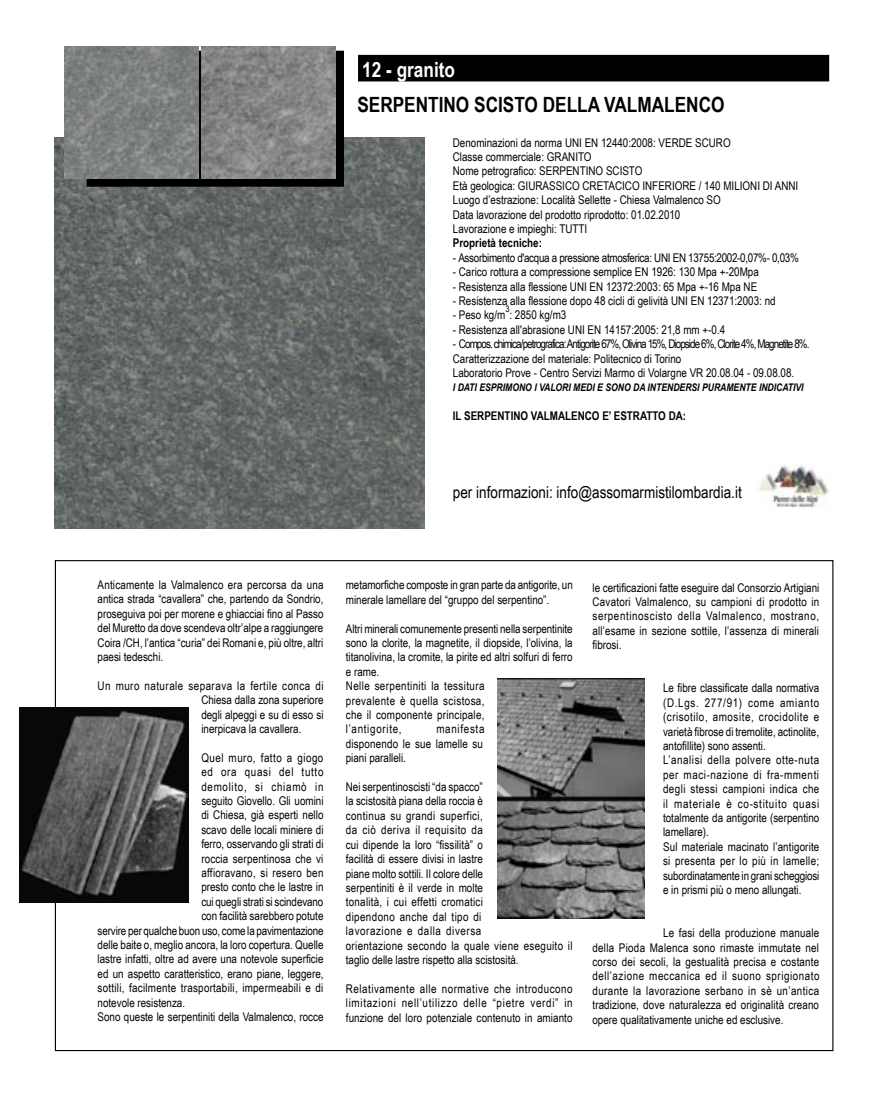
<style>
.page{position:relative;width:893px;height:1106px;background:#fff}
.page>*{position:absolute;margin:0;border:0;box-sizing:border-box;transform-origin:0 0}
.t1{font:700 21px "Arial Narrow";color:#000}
.t2{font:700 21px "Arial Narrow";color:#fff}
.t3{font:16.5px "Arial Narrow";color:#000}
.t4{font:12px/14.4px "Arial Narrow";color:#000;text-align:justify}
.t5{font:12px "Arial Narrow";letter-spacing:-.075em;color:#000}
.t6{font:12px "Arial Narrow";letter-spacing:-.025em;color:#000}
.t7{font:700 12px "Arial Narrow";color:#000}
.t8{font:12px "Arial Narrow";letter-spacing:.02em;color:#000}
.t9{font:12px "Arial Narrow";letter-spacing:.055em;color:#000}
.t10{font:12px "Arial Narrow";letter-spacing:.025em;color:#000}
.t11{font:12px "Arial Narrow";letter-spacing:.04em;color:#000}
.t12{font:italic 700 10.5px "Arial Narrow";color:#000}
.t13{font:9px "Arial Narrow";color:#000}
</style>
<div class="page">
<div style="left:359px;top:56px;width:469px;height:25px;background:#000"></div>
<div style="left:358px;top:55px;width:471px;height:26px;border:2px solid #000"></div>
<img style="left:757px;top:463px;width:72px;height:44px">
<img style="left:55px;top:138px;width:370px;height:391px">
<div style="left:87px;top:51px;width:256px;height:135px;background:#000"></div>
<div style="left:87px;top:51px;width:257px;height:136px;border:2px solid #000"></div>
<img style="left:202px;top:47px;width:133px;height:132px">
<img style="left:65px;top:47px;width:133px;height:132px">
<img style="left:20px;top:707px;width:169px;height:195px">
<img style="left:497px;top:678px;width:148px;height:240px">
<p class="t2" style="left:362px;top:57px;width:94px">12 - granito</p>
<p class="t1" style="left:357px;top:92px;width:369px">SERPENTINO SCISTO DELLA VALMALENCO</p>
<p class="t4" style="left:453px;top:135px;width:279px">Denominazioni da norma UNI EN 12440:2008: VERDE SCURO</p>
<p class="t4" style="left:453px;top:149px;width:140px">Classe commerciale: GRANITO</p>
<p class="t4" style="left:453px;top:164px;width:191px">Nome petrografico: SERPENTINO SCISTO</p>
<p class="t4" style="left:453px;top:178px;width:347px">Età geologica: GIURASSICO CRETACICO INFERIORE / 140 MILIONI DI ANNI</p>
<p class="t4" style="left:453px;top:193px;width:269px">Luogo d’estrazione: Località Sellette - Chiesa Valmalenco SO</p>
<p class="t4" style="left:453px;top:207px;width:229px">Data lavorazione del prodotto riprodotto: 01.02.2010</p>
<p class="t4" style="left:453px;top:221px;width:136px">Lavorazione e impieghi: TUTTI</p>
<p class="t7" style="left:453px;top:236px;width:91px">Proprietà tecniche:</p>
<p class="t6" style="left:453px;top:251px;width:347px">- Assorbimento d'acqua a pressione atmosferica: UNI EN 13755:2002-0,07%- 0,03%</p>
<p class="t4" style="left:453px;top:265px;width:307px">- Carico rottura a compressione semplice EN 1926: 130 Mpa +-20Mpa</p>
<p class="t4" style="left:453px;top:279px;width:306px">- Resistenza alla flessione UNI EN 12372:2003: 65 Mpa +-16 Mpa NE</p>
<p class="t4" style="left:453px;top:293px;width:324px">- Resistenza alla flessione dopo 48 cicli di gelività UNI EN 12371:2003: nd</p>
<p class="t4" style="left:453px;top:308px;width:115px">- Peso kg/m : 2850 kg/m3</p>
<p class="t13" style="left:505px;top:304px;width:6px">3</p>
<p class="t4" style="left:453px;top:322px;width:274px">- Resistenza all'abrasione UNI EN 14157:2005: 21,8 mm +-0.4</p>
<p class="t5" style="left:453px;top:337px;width:358px">- Compos. chimica/petrografica: Antigorite 67%, Olivina 15%, Diopside 6%, Clorite 4%, Magnetite 8%.</p>
<p class="t4" style="left:453px;top:351px;width:230px">Caratterizzazione del materiale: Politecnico di Torino</p>
<p class="t4" style="left:453px;top:365px;width:343px">Laboratorio Prove - Centro Servizi Marmo di Volargne VR 20.08.04 - 09.08.08.</p>
<p class="t12" style="left:453px;top:381px;width:352px">I DATI ESPRIMONO I VALORI MEDI E SONO DA INTENDERSI PURAMENTE INDICATIVI</p>
<p class="t7" style="left:453px;top:409px;width:235px">IL SERPENTINO VALMALENCO E’ ESTRATTO DA:</p>
<p class="t3" style="left:453px;top:482px;width:290px">per informazioni: info@assomarmistilombardia.it</p>
<p class="t4" style="left:98px;top:577px;width:227px">Anticamente la Valmalenco era percorsa da una antica strada “cavallera” che, partendo da Sondrio, proseguiva poi per morene e ghiacciai fino al Passo del Muretto da dove scendeva oltr’alpe a raggiungere Coira /CH, l’antica “curia” dei Romani e, più oltre, altri paesi tedeschi.</p>
<p class="t4" style="left:201px;top:678px;width:124px;text-indent:-104px">Un muro naturale separava la fertile conca di Chiesa dalla zona superiore degli alpeggi e su di esso si inerpicava la cavallera.</p>
<p class="t11" style="left:201px;top:750px;width:124px">Quel muro, fatto a giogo</p>
<p class="t9" style="left:201px;top:765px;width:124px">ed ora quasi del tutto</p>
<p class="t9" style="left:201px;top:779px;width:124px">demolito, si chiamò in</p>
<p class="t4" style="left:201px;top:793px;width:124px">seguito Giovello. Gli uomini</p>
<p class="t4" style="left:201px;top:808px;width:124px">di Chiesa, già esperti nello</p>
<p class="t4" style="left:201px;top:822px;width:124px">scavo delle locali miniere di</p>
<p class="t4" style="left:201px;top:836px;width:124px">ferro, osservando gli strati di</p>
<p class="t4" style="left:201px;top:851px;width:124px">roccia serpentinosa che vi</p>
<p class="t10" style="left:201px;top:866px;width:124px">affioravano, si resero ben</p>
<p class="t4" style="left:201px;top:880px;width:124px">presto conto che le lastre in</p>
<p class="t4" style="left:201px;top:894px;width:124px">cui quegli strati si scindevano</p>
<p class="t4" style="left:201px;top:908px;width:124px">con facilità sarebbero potute</p>
<p class="t4" style="left:98px;top:923px;width:228px">servire per qualche buon uso, come la pavimentazione</p>
<p class="t4" style="left:98px;top:937px;width:227px">delle baite o, meglio ancora, la loro copertura. Quelle</p>
<p class="t4" style="left:98px;top:952px;width:227px">lastre infatti, oltre ad avere una notevole superficie</p>
<p class="t4" style="left:98px;top:966px;width:228px">ed un aspetto caratteristico, erano piane, leggere,</p>
<p class="t8" style="left:98px;top:981px;width:227px">sottili, facilmente trasportabili, impermeabili e di</p>
<p class="t4" style="left:98px;top:995px;width:89px">notevole resistenza.</p>
<p class="t4" style="left:98px;top:1009px;width:227px">Sono queste le serpentiniti della Valmalenco, rocce</p>
<p class="t4" style="left:346px;top:578px;width:228px">metamorfiche composte in gran parte da antigorite, un minerale lamellare del “gruppo del serpentino”.</p>
<p class="t4" style="left:346px;top:621px;width:228px">Altri minerali comunemente presenti nella serpentinite sono la clorite, la magnetite, il diopside, l’olivina, la titanolivina, la cromite, la pirite ed altri solfuri di ferro e rame.</p>
<p class="t4" style="left:346px;top:678px;width:140px">Nelle serpentiniti la tessitura prevalente è quella scistosa, che il componente principale, l’antigorite,</p>
<p class="t4" style="left:346px;top:722px;width:140px;text-indent:91px">manifesta disponendo le sue lamelle su piani paralleli.</p>
<p class="t4" style="left:346px;top:779px;width:228px;text-align:left">Nei serpentinoscisti “da spacco”<br>la scistosità piana della roccia è<br>continua su grandi superfici,<br>da ciò deriva il requisito da<br>cui dipende la loro “fissilità” o<br>facilità di essere divisi in lastre<br>piane molto sottili. Il colore delle<br>serpentiniti è il verde in molte<br>tonalità, i cui effetti cromatici<br>dipendono anche dal tipo di<br>lavorazione e dalla diversa<br>orientazione secondo la quale viene eseguito il taglio delle lastre rispetto alla scistosità.</p>
<p class="t4" style="left:346px;top:981px;width:228px">Relativamente alle normative che introducono limitazioni nell’utilizzo delle “pietre verdi” in funzione del loro potenziale contenuto in amianto</p>
<p class="t4" style="left:592px;top:580px;width:228px">le certificazioni fatte eseguire dal Consorzio Artigiani Cavatori Valmalenco, su campioni di prodotto in serpentinoscisto della Valmalenco, mostrano, all’esame in sezione sottile, l’assenza di minerali fibrosi.</p>
<p class="t4" style="left:663px;top:681px;width:158px">Le fibre classificate dalla normativa (D.Lgs. 277/91) come amianto (crisotilo, amosite, crocidolite e varietà fibrose di tremolite, actinolite, antofillite) sono assenti.</p>
<p class="t4" style="left:663px;top:753px;width:158px">L’analisi della polvere otte-nuta per maci-nazione di fra-mmenti degli stessi campioni indica che il materiale è co-stituito quasi totalmente da antigorite (serpentino lamellare).</p>
<p class="t4" style="left:663px;top:839px;width:158px">Sul materiale macinato l’antigorite si presenta per lo più in lamelle; subordinatamente in grani scheggiosi e in prismi più o meno allungati.</p>
<p class="t4" style="left:592px;top:925px;width:228px;text-indent:71px">Le fasi della produzione manuale della Pioda Malenca sono rimaste immutate nel corso dei secoli, la gestualità precisa e costante dell’azione meccanica ed il suono sprigionato durante la lavorazione serbano in sè un’antica tradizione, dove naturalezza ed originalità creano opere qualitativamente uniche ed esclusive.</p>
</div>
